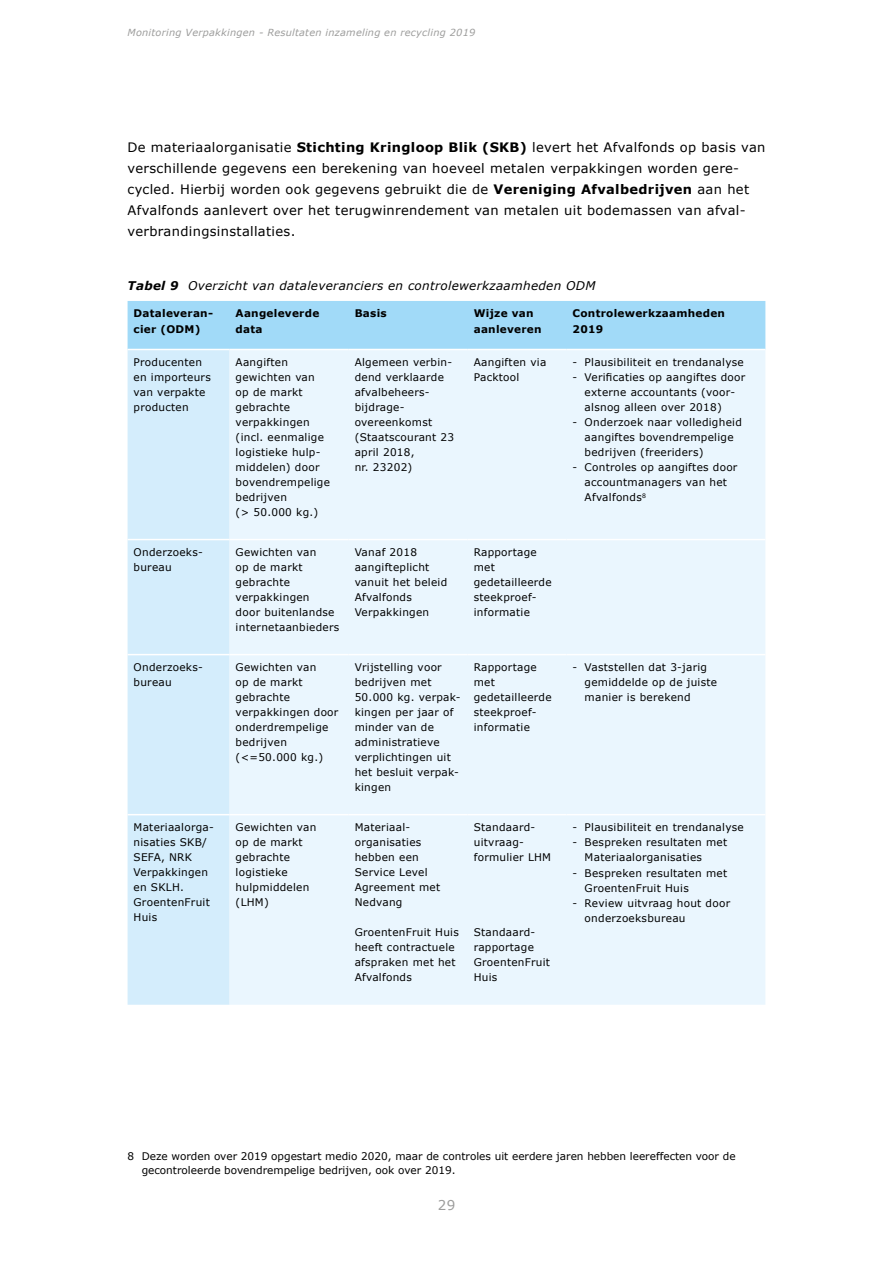
<style>
.page{position:relative;width:893px;height:1263px;background:#fff}
.page>*{position:absolute;margin:0;border:0;box-sizing:border-box;transform-origin:0 0}
.t1{font:13.5px "Verdana";color:#9d9d9c}
.t2{font:13.05px/21px "Verdana";letter-spacing:.025em;color:#000}
.t3{font:italic 12px "Verdana";letter-spacing:.025em;color:#000}
.t4{font:10.5px/15px "Verdana";letter-spacing:.025em;color:#000}
.t5{font:10.5px/13.5px "Verdana";color:#000}
.t6{font:700 10.5px/15px "Verdana";letter-spacing:.025em;color:#000}
.t7{font:italic 9.75px "Verdana";letter-spacing:.025em;color:#9d9d9c}
.s1{font-weight:700}
</style>
<div class="page">
<div style="left:128px;top:301px;width:637px;height:48px;background:#a1daf8"></div>
<div style="left:128px;top:350px;width:102px;height:655px;background:#d4edfc"></div>
<div style="left:230px;top:350px;width:535px;height:655px;background:#eaf6fe"></div>
<hr style="left:128px;top:539px;width:102px;height:1px;background:#fff">
<hr style="left:230px;top:539px;width:119px;height:1px;background:#fff">
<hr style="left:349px;top:539px;width:119px;height:1px;background:#fff">
<hr style="left:468px;top:539px;width:99px;height:1px;background:#fff">
<hr style="left:567px;top:539px;width:198px;height:1px;background:#fff">
<hr style="left:128px;top:654px;width:102px;height:1px;background:#fff">
<hr style="left:230px;top:654px;width:119px;height:1px;background:#fff">
<hr style="left:349px;top:654px;width:119px;height:1px;background:#fff">
<hr style="left:468px;top:654px;width:99px;height:1px;background:#fff">
<hr style="left:567px;top:654px;width:198px;height:1px;background:#fff">
<hr style="left:128px;top:814px;width:102px;height:1px;background:#fff">
<hr style="left:230px;top:814px;width:119px;height:1px;background:#fff">
<hr style="left:349px;top:814px;width:119px;height:1px;background:#fff">
<hr style="left:468px;top:814px;width:99px;height:1px;background:#fff">
<hr style="left:567px;top:814px;width:198px;height:1px;background:#fff">
<p class="t7" style="left:128px;top:26px;width:349px">Monitoring Verpakkingen - Resultaten inzameling en recycling 2019</p>
<p class="t2" style="left:128px;top:137px;width:639px">De materiaalorganisatie <span class="s1">Stichting Kringloop Blik (SKB)</span> levert het Afvalfonds op basis van verschillende gegevens een berekening van hoeveel metalen verpakkingen worden gere&shy;cycled. Hierbij worden ook gegevens gebruikt die de <span class="s1">Vereniging Afvalbedrijven</span> aan het Afvalfonds aanlevert over het terugwinrendement van metalen uit bodemassen van afval&shy;verbrandingsinstallaties.</p>
<p class="t3" style="left:128px;top:278px;width:469px"><span class="s1">Tabel 9</span> Overzicht van dataleveranciers en controlewerkzaamheden ODM</p>
<p class="t6" style="left:134px;top:306px;width:81px">Dataleveran&shy;cier (ODM)</p>
<p class="t6" style="left:236px;top:306px;width:85px">Aangeleverde data</p>
<p class="t6" style="left:355px;top:306px;width:34px">Basis</p>
<p class="t6" style="left:474px;top:306px;width:69px">Wijze van aanleveren</p>
<p class="t6" style="left:573px;top:306px;width:154px">Controlewerkzaamheden<br>2019</p>
<p class="t4" style="left:134px;top:354px;width:79px">Producenten en importeurs van verpakte producten</p>
<p class="t4" style="left:236px;top:355px;width:96px">Aangiften gewichten van op de markt gebrachte verpakkingen (incl. eenmalige logistieke hulp&shy;middelen) door bovendrempelige bedrijven<br>(&gt; 50.000 kg.)</p>
<p class="t4" style="left:355px;top:355px;width:101px">Algemeen verbin&shy;dend verklaarde afvalbeheers&shy;bijdrage&shy;overeenkomst (Staatscourant 23 april 2018,<br>nr. 23202)</p>
<p class="t4" style="left:474px;top:355px;width:74px">Aangiften via<br>Packtool</p>
<p class="t4" style="left:573px;top:355px;width:173px">- Plausibiliteit en trendanalyse</p>
<p class="t4" style="left:585px;top:370px;width:162px;text-indent:-12px">- Verificaties op aangiftes door externe accountants (voor&shy;alsnog alleen over 2018)</p>
<p class="t4" style="left:585px;top:415px;width:159px;text-indent:-12px">- Onderzoek naar volledigheid aangiftes bovendrempelige bedrijven (freeriders)</p>
<p class="t4" style="left:585px;top:460px;width:154px;text-indent:-12px">- Controles op aangiftes door accountmanagers van het<br>Afvalfonds<sup>8</sup></p>
<p class="t4" style="left:134px;top:544px;width:71px">Onderzoeks&shy;bureau</p>
<p class="t4" style="left:236px;top:545px;width:105px">Gewichten van<br>op de markt gebrachte verpakkingen<br>door buitenlandse internetaanbieders</p>
<p class="t4" style="left:355px;top:545px;width:94px">Vanaf 2018 aangifteplicht vanuit het beleid<br>Afvalfonds<br>Verpakkingen</p>
<p class="t4" style="left:474px;top:545px;width:79px">Rapportage met gedetailleerde steekproef&shy;informatie</p>
<p class="t4" style="left:134px;top:659px;width:71px">Onderzoeks&shy;bureau</p>
<p class="t4" style="left:236px;top:660px;width:104px">Gewichten van<br>op de markt gebrachte verpakkingen door onderdrempelige bedrijven (&lt;=50.000 kg.)</p>
<p class="t4" style="left:355px;top:660px;width:107px">Vrijstelling voor bedrijven met<br>50.000 kg. verpak&shy;kingen per jaar of minder van de administratieve verplichtingen uit het besluit verpak&shy;kingen</p>
<p class="t4" style="left:474px;top:660px;width:79px">Rapportage met gedetailleerde steekproef&shy;informatie</p>
<p class="t4" style="left:585px;top:660px;width:134px;text-indent:-12px">- Vaststellen dat 3-jarig gemiddelde op de juiste manier is berekend</p>
<p class="t4" style="left:134px;top:820px;width:82px">Materiaalorga&shy;nisaties SKB/<br>SEFA, NRK<br>Verpakkingen en SKLH.<br>GroentenFruit<br>Huis</p>
<p class="t4" style="left:236px;top:820px;width:82px">Gewichten van op de markt gebrachte logistieke hulpmiddelen (LHM)</p>
<p class="t4" style="left:355px;top:820px;width:87px">Materiaal&shy;organisaties hebben een<br>Service Level<br>Agreement met<br>Nedvang</p>
<p class="t4" style="left:355px;top:925px;width:106px">GroentenFruit Huis heeft contractuele afspraken met het<br>Afvalfonds</p>
<p class="t4" style="left:474px;top:820px;width:79px">Standaard&shy;uitvraag&shy;formulier LHM</p>
<p class="t4" style="left:573px;top:820px;width:173px">- Plausibiliteit en trendanalyse</p>
<p class="t4" style="left:585px;top:835px;width:144px;text-indent:-12px">- Bespreken resultaten met<br>Materiaalorganisaties</p>
<p class="t4" style="left:585px;top:865px;width:144px;text-indent:-12px">- Bespreken resultaten met<br>GroentenFruit Huis</p>
<p class="t4" style="left:585px;top:895px;width:147px;text-indent:-12px">- Review uitvraag hout door onderzoeksbureau</p>
<p class="t4" style="left:474px;top:925px;width:78px">Standaard&shy;rapportage<br>GroentenFruit<br>Huis</p>
<p class="t5" style="left:142px;top:1150px;width:595px;text-indent:-14px">8 Deze worden over 2019 opgestart medio 2020, maar de controles uit eerdere jaren hebben leereffecten voor de gecontroleerde bovendrempelige bedrijven, ook over 2019.</p>
<p class="t1" style="left:438px;top:1195px;width:19px">29</p>
</div>
